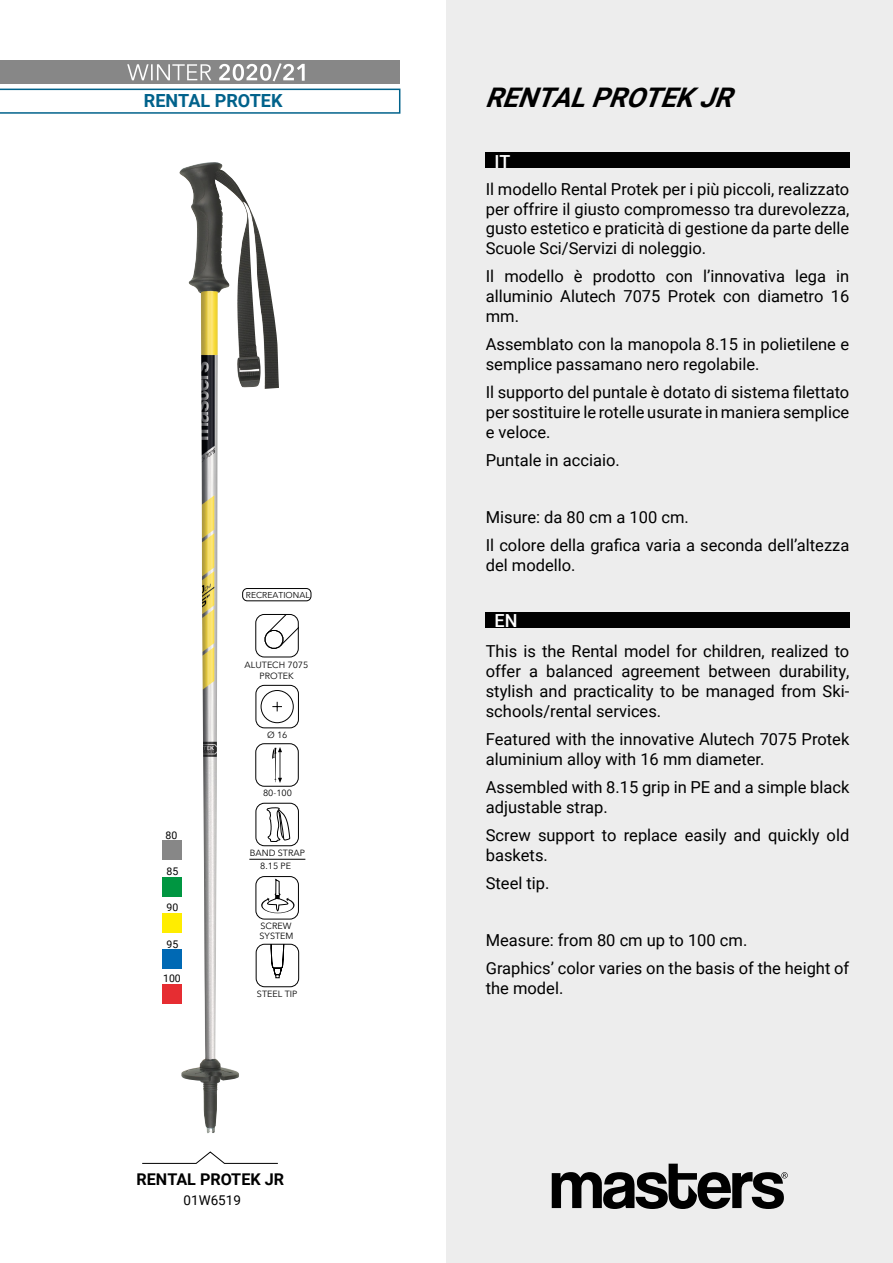
<style>
.page{position:relative;width:893px;height:1263px;background:#fff}
.page>*{position:absolute;margin:0;border:0;box-sizing:border-box;transform-origin:0 0}
.t1{font:italic 700 27px "Roboto";color:#000}
.t2{font:700 18px "Roboto";color:#00628b}
.t3{font:500 18px "Roboto";color:#fff}
.t4{font:16.5px/19.8px "Roboto";color:#000}
.t5{font:700 16.2px "Roboto";color:#000}
.t6{font:13.5px "Roboto";color:#000}
.t7{font:10.5px "Roboto";color:#000}
.t8{font:9px/9.1px "Avenir Next";color:#000}
.t9{font:8.55px "Avenir Next";color:#000}
</style>
<div class="page">
<div style="left:446px;top:0;width:447px;height:1263px;background:#ededed"></div>
<svg style="left:552px;top:1164px;width:236px;height:45px"></svg>
<svg style="left:0;top:89px;width:400px;height:25px"></svg>
<div style="left:486px;top:612px;width:364px;height:15px;background:#000"></div>
<div style="left:486px;top:153px;width:364px;height:15px;background:#000"></div>
<div style="left:162px;top:984px;width:19px;height:19px;background:#e62d32"></div>
<div style="left:162px;top:949px;width:19px;height:19px;background:#0069b4"></div>
<div style="left:162px;top:913px;width:19px;height:19px;background:#ffed00"></div>
<div style="left:162px;top:877px;width:19px;height:19px;background:#009641"></div>
<div style="left:162px;top:841px;width:19px;height:19px;background:#878787"></div>
<svg style="left:142px;top:1151px;width:136px;height:13px"></svg>
<img style="left:179px;top:163px;width:68px;height:970px">
<svg style="left:255px;top:876px;width:44px;height:111px"></svg>
<div style="left:242px;top:588px;width:69px;height:13px;border:1px solid #000;border-radius:5px"></div>
<hr style="left:249px;top:859px;width:56px;height:1px;background:#000">
<svg style="left:255px;top:614px;width:44px;height:232px"></svg>
<div style="left:0;top:60px;width:399px;height:24px;background:#878787"></div>
<svg style="left:127px;top:63px;width:178px;height:18px"></svg>
<p class="t2" style="left:144px;top:88px;width:140px">RENTAL PROTEK</p>
<p class="t9" style="left:246px;top:587px;width:65px">RECREATIONAL</p>
<p class="t8" style="left:245px;top:659px;width:65px;line-height:10.6px;text-align:center">ALUTECH 7075<br>PROTEK</p>
<p class="t8" style="left:267px;top:729px;width:22px">Ø 16</p>
<p class="t7" style="left:166px;top:828px;width:13px">80</p>
<p class="t7" style="left:167px;top:864px;width:13px">85</p>
<p class="t7" style="left:167px;top:900px;width:13px">90</p>
<p class="t7" style="left:167px;top:936px;width:13px">95</p>
<p class="t7" style="left:163px;top:971px;width:19px">100</p>
<p class="t8" style="left:263px;top:788px;width:30px">80-100</p>
<p class="t8" style="left:250px;top:848px;width:57px">BAND STRAP</p>
<p class="t8" style="left:260px;top:860px;width:32px">8.15 PE</p>
<p class="t8" style="left:260px;top:921px;width:36px">SCREW<br>SYSTEM</p>
<p class="t8" style="left:257px;top:989px;width:42px">STEEL TIP</p>
<p class="t5" style="left:137px;top:1168px;width:149px">RENTAL PROTEK JR</p>
<p class="t6" style="left:184px;top:1190px;width:59px">01W6519</p>
<h1 class="t1" style="left:485px;top:78px;width:261px">RENTALPROTEKJR</h1>
<p class="t3" style="left:494px;top:149px;width:18px">IT</p>
<p class="t4" style="left:486px;top:178px;width:365px;text-align:justify">Il modello Rental Protek per i più piccoli, realizzato per offrire il giusto compromesso tra durevolezza, gusto estetico e praticità di gestione da parte delle Scuole Sci/Servizi di noleggio.</p>
<p class="t4" style="left:486px;top:266px;width:365px;text-align:justify">Il modello è prodotto con l’innovativa lega in alluminio Alutech 7075 Protek con diametro 16 mm.</p>
<p class="t4" style="left:486px;top:334px;width:365px">Assemblato con la manopola 8.15 in polietilene e semplice passamano nero regolabile.</p>
<p class="t4" style="left:486px;top:382px;width:365px;text-align:justify">Il supporto del puntale è dotato di sistema filettato per sostituire le rotelle usurate in maniera semplice e veloce.</p>
<p class="t4" style="left:486px;top:450px;width:136px">Puntale in acciaio.</p>
<p class="t4" style="left:486px;top:502px;width:365px;line-height:28.3px">Misure: da 80 cm a 100 cm.<br>Il colore della grafica varia a seconda dell’altezza</p>
<p class="t4" style="left:486px;top:555px;width:91px">del modello.</p>
<p class="t3" style="left:494px;top:608px;width:24px">EN</p>
<p class="t4" style="left:486px;top:641px;width:365px;text-align:justify">This is the Rental model for children, realized to offer a balanced agreement between durability, stylish and practicality to be managed from Ski&shy;schools/rental services.</p>
<p class="t4" style="left:486px;top:728px;width:365px">Featured with the innovative Alutech 7075 Protek aluminium alloy with 16 mm diameter.</p>
<p class="t4" style="left:486px;top:776px;width:365px">Assembled with 8.15 grip in PE and a simple black adjustable strap.</p>
<p class="t4" style="left:486px;top:825px;width:365px">Screw support to replace easily and quickly old baskets.</p>
<p class="t4" style="left:486px;top:873px;width:65px">Steel tip.</p>
<p class="t4" style="left:486px;top:925px;width:365px;line-height:28.3px">Measure: from 80 cm up to 100 cm.<br>Graphics’ color varies on the basis of the height of</p>
<p class="t4" style="left:486px;top:977px;width:79px">the model.</p>
</div>
